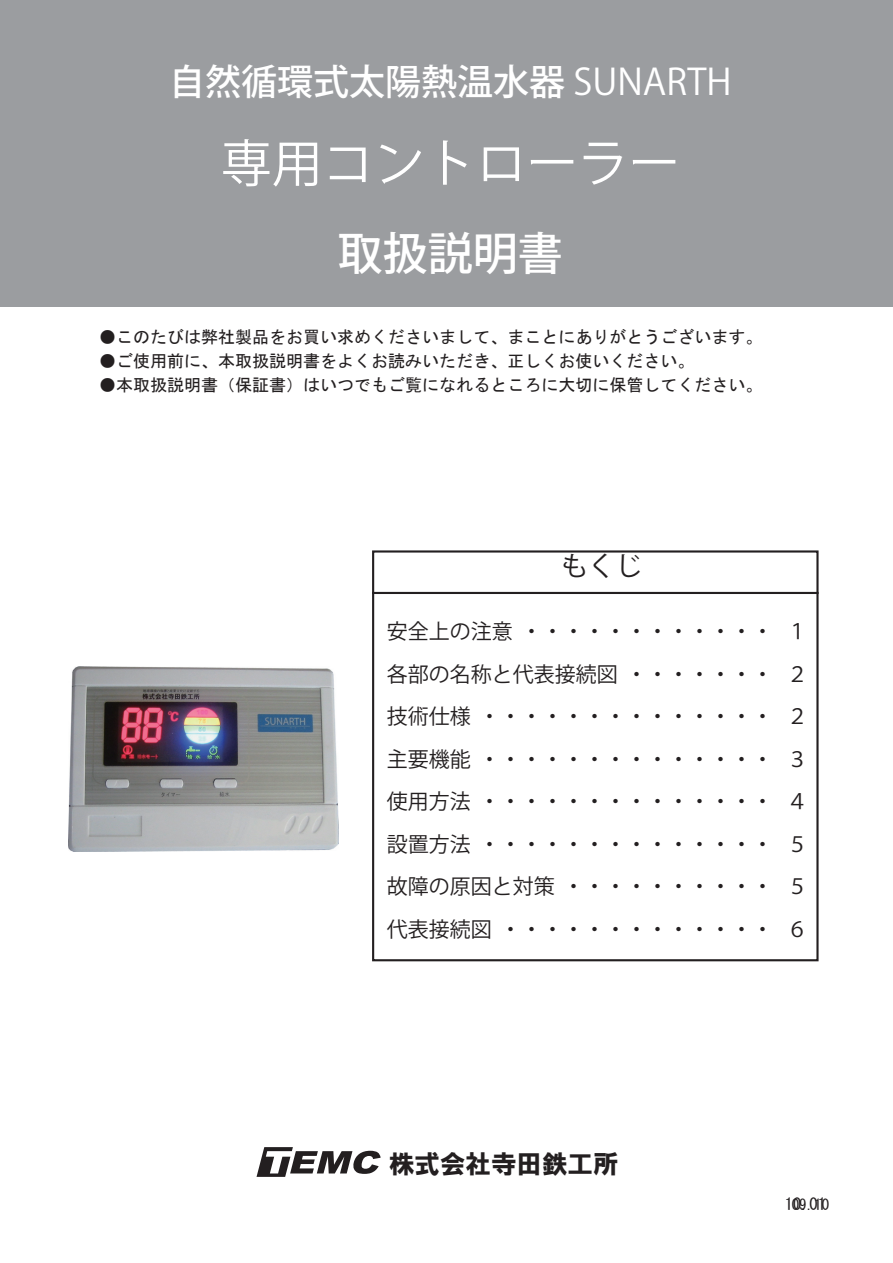
<style>
.page{position:relative;width:893px;height:1263px;background:#fff}
.page>*{position:absolute;margin:0;border:0;box-sizing:border-box;transform-origin:0 0}
.t1{font:51px "Koz Go Pro";color:#fff}
.t2{font:500 45px "Koz Go Pro";color:#fff}
.t3{font:500 36px "Koz Go Pro";color:#fff}
.t4{font:27px "Koz Go Pro";color:#231f20}
.t5{font:25.5px "HGS Soei Kakugothic UB";color:#231f20}
.t6{font:21px/42.5px "Koz Go Pro";color:#231f20;text-align:justify}
.t7{font:16.95px "MS Gothic";color:#231f20}
.t8{font:16.5px "MS Gothic";color:#231f20}
.t9{font:15px "MS Gothic";color:#231f20}
.s1{font-weight:400}
</style>
<div class="page">
<div style="left:0;top:0;width:893px;height:306px;background:#9b9da0"></div>
<svg style="left:257px;top:1147px;width:124px;height:30px"></svg>
<div style="left:372px;top:550px;width:447px;height:411px;border:2px solid #231f20"></div>
<hr style="left:372px;top:592px;width:447px;height:2px;background:#231f20">
<img style="left:68px;top:666px;width:271px;height:185px">
<h3 class="t3" style="left:169px;top:58px;width:564px">自然循環式太陽熱温水器 <span class="s1">SUNARTH</span></h3>
<h1 class="t1" style="left:221px;top:130px;width:460px">専用コントローラー</h1>
<h2 class="t2" style="left:338px;top:225px;width:226px">取扱説明書</h2>
<p class="t7" style="left:99px;top:329px;width:665px">●このたびは弊社製品をお買い求めくださいまして、まことにありがとうございます。</p>
<p class="t7" style="left:99px;top:353px;width:597px">●ご使用前に、本取扱説明書をよくお読みいただき、正しくお使いください。</p>
<p class="t7" style="left:99px;top:377px;width:665px">●本取扱説明書（保証書）はいつでもご覧になれるところに大切に保管してください。</p>
<p class="t4" style="left:561px;top:549px;width:82px">もくじ</p>
<p class="t6" style="left:387px;top:611px;width:422px">安全上の注意・・・・・・・・・・・・ １各部の名称と代表接続図・・・・・・・ ２技術仕様・・・・・・・・・・・・・・ ２主要機能 ・・・・・・・・・・・・・・ ３使用方法・・・・・・・・・・・・・・ ４設置方法・・・・・・・・・・・・・・ ５故障の原因と対策・・・・・・・・・・ ５代表接続図・・・・・・・・・・・・・ ６</p>
<p class="t5" style="left:389px;top:1150px;width:231px">株式会社寺田鉄工所</p>
<p class="t8" style="left:785px;top:1196px;width:43px">10.01</p>
<p class="t9" style="left:792px;top:1197px;width:39px">09.10</p>
</div>
